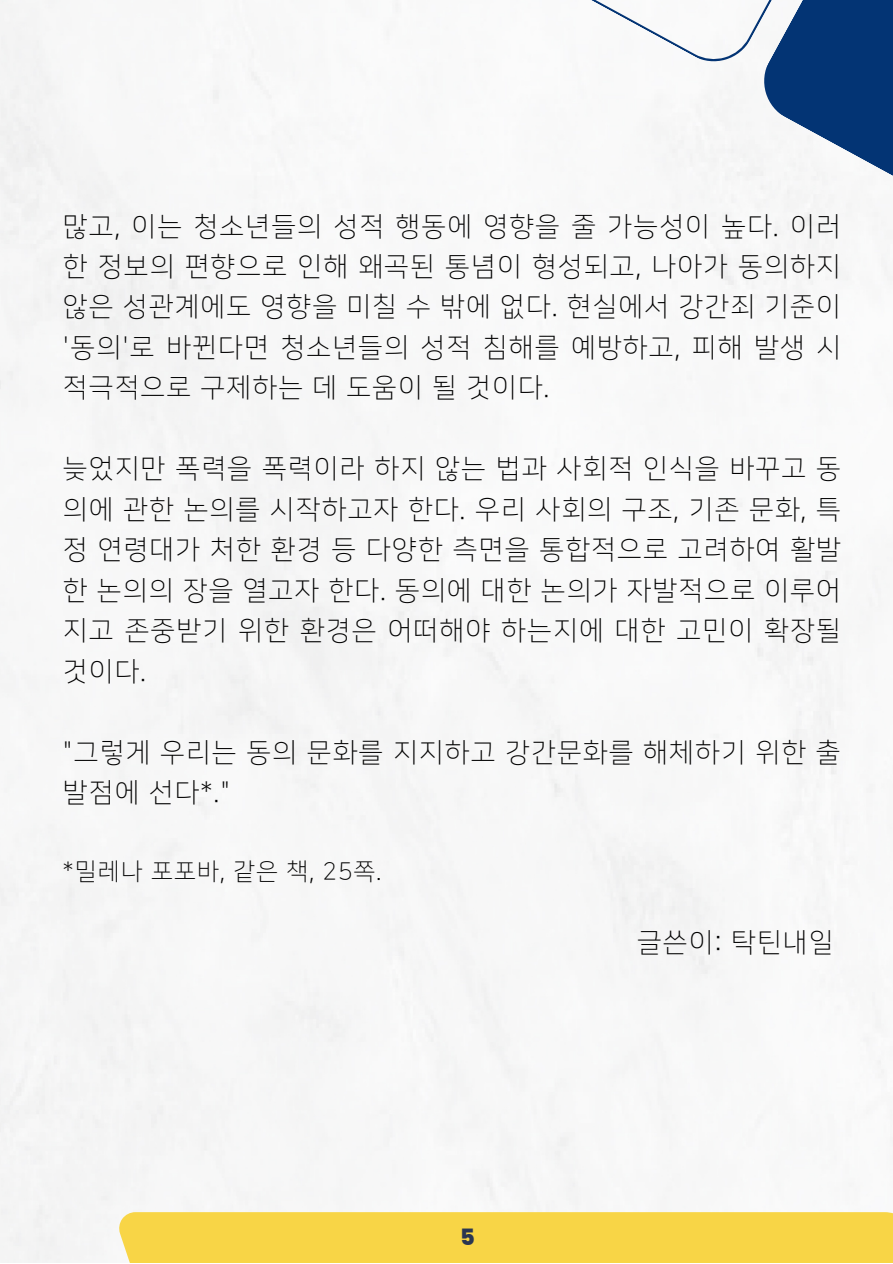
<style>
.page{position:relative;width:893px;height:1264px;background:#fff}
.page>*{position:absolute;margin:0;border:0;box-sizing:border-box;transform-origin:0 0}
.t1{font:27px/40.5px "Nanum Square L";letter-spacing:.05em;color:#000;text-align:justify}
.t2{font:24px "Nanum Square L";letter-spacing:.05em;color:#000}
.t3{font:800 22.5px "Poppins";color:#2a3652}
</style>
<div class="page">
<div style="left:118px;top:1212px;width:774px;height:50px;background:#f8d546"></div>
<svg style="left:762px;top:0;width:130px;height:401px"></svg>
<svg style="left:424px;top:0;width:419px;height:63px"></svg>
<p class="t1" style="left:63px;top:206px;width:779px">많고, 이는 청소년들의 성적 행동에 영향을 줄 가능성이 높다. 이러 한 정보의 편향으로 인해 왜곡된 통념이 형성되고, 나아가 동의하지 않은 성관계에도 영향을 미칠 수 밖에 없다. 현실에서 강간죄 기준이 '동의'로 바뀐다면 청소년들의 성적 침해를 예방하고, 피해 발생 시 적극적으로 구제하는 데 도움이 될 것이다.</p>
<p class="t1" style="left:63px;top:449px;width:779px">늦었지만 폭력을 폭력이라 하지 않는 법과 사회적 인식을 바꾸고 동 의에 관한 논의를 시작하고자 한다. 우리 사회의 구조, 기존 문화, 특 정 연령대가 처한 환경 등 다양한 측면을 통합적으로 고려하여 활발 한 논의의 장을 열고자 한다. 동의에 대한 논의가 자발적으로 이루어 지고 존중받기 위한 환경은 어떠해야 하는지에 대한 고민이 확장될 것이다.</p>
<p class="t1" style="left:63px;top:732px;width:778px">"그렇게 우리는 동의 문화를 지지하고 강간문화를 해체하기 위한 출 발점에 선다*."</p>
<p class="t2" style="left:63px;top:858px;width:319px">*밀레나 포포바, 같은 책, 25쪽.</p>
<p class="t3" style="left:460px;top:1220px;width:16px">5</p>
<p class="t1" style="left:637px;top:922px;width:198px">글쓴이: 탁틴내일</p>
</div>
